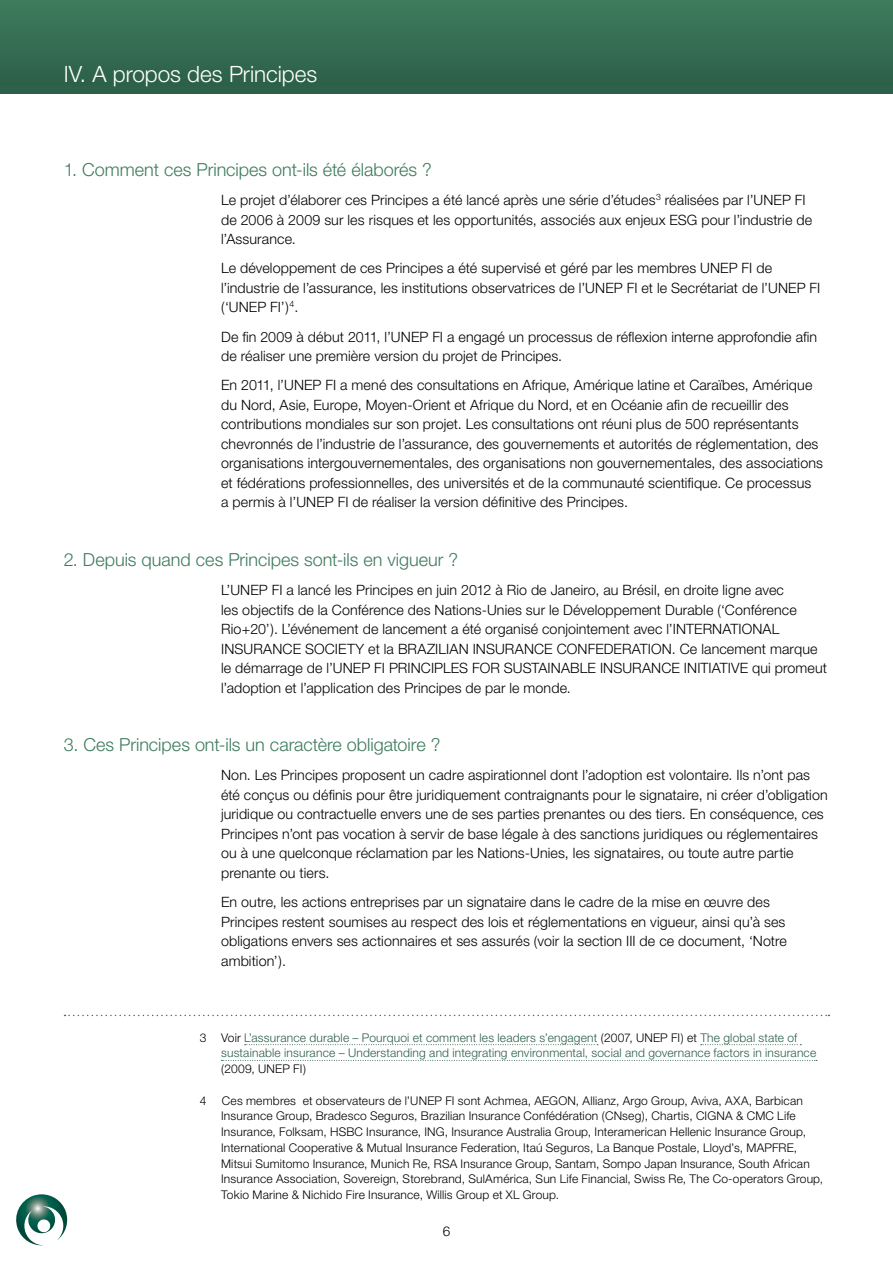
<style>
.page{position:relative;width:893px;height:1263px;background:#fff}
.page>*{position:absolute;margin:0;border:0;box-sizing:border-box;transform-origin:0 0}
.t1{font:300 22.5px "Helvetica Neue";letter-spacing:-.005em;color:#fff}
.t2{font:300 18px "Helvetica Neue";color:#3e7b5d}
.t3{font:300 14.25px/19.5px "Helvetica Neue";letter-spacing:.01em;color:#000}
.t4{font:300 13.5px "Helvetica Neue";color:#000}
.t5{font:300 12px/15.8px "Helvetica Neue";letter-spacing:.015em;color:#000}
.t6{font:300 12px/15.8px "Helvetica Neue";letter-spacing:.015em;color:#2d6049}
.s1{color:#000}
</style>
<div class="page">
<div style="left:0;top:0;width:893px;height:94px;background:#2d6049"></div>
<svg style="left:16px;top:1194px;width:52px;height:52px"></svg>
<div style="left:0;top:0;width:893px;height:85px;background:linear-gradient(to right,#356e53,#356e53)"></div>
<svg style="left:65px;top:1015px;width:764px;height:1px"></svg>
<svg style="left:245px;top:1044px;width:353px;height:1px"></svg>
<svg style="left:701px;top:1044px;width:100px;height:1px"></svg>
<svg style="left:221px;top:1060px;width:596px;height:1px"></svg>
<h1 class="t1" style="left:64px;top:60px;width:255px">IV. A propos des Principes</h1>
<p class="t2" style="left:64px;top:158px;width:370px">1. Comment ces Principes ont-ils été élaborés ?</p>
<p class="t3" style="left:221px;top:190px;width:592px">Le projet d’élaborer ces Principes a été lancé après une série d’études<sup>3</sup> réalisées par l’UNEP FI de 2006 à 2009 sur les risques et les opportunités, associés aux enjeux ESG pour l’industrie de l’Assurance.</p>
<p class="t3" style="left:221px;top:258px;width:601px">Le développement de ces Principes a été supervisé et géré par les membres UNEP FI de l’industrie de l’assurance, les institutions observatrices de l’UNEP FI et le Secrétariat de l’UNEP FI (‘UNEP FI’)<sup>4</sup>.</p>
<p class="t3" style="left:221px;top:326px;width:597px">De fin 2009 à début 2011, l’UNEP FI a engagé un processus de réflexion interne approfondie afin de réaliser une première version du projet de Principes.</p>
<p class="t3" style="left:221px;top:375px;width:603px">En 2011, l’UNEP FI a mené des consultations en Afrique, Amérique latine et Caraïbes, Amérique du Nord, Asie, Europe, Moyen-Orient et Afrique du Nord, et en Océanie afin de recueillir des contributions mondiales sur son projet. Les consultations ont réuni plus de 500 représentants chevronnés de l’industrie de l’assurance, des gouvernements et autorités de réglementation, des organisations intergouvernementales, des organisations non gouvernementales, des associations et fédérations professionnelles, des universités et de la communauté scientifique. Ce processus<br>a permis à l’UNEP FI de réaliser la version définitive des Principes.</p>
<p class="t2" style="left:64px;top:548px;width:396px">2. Depuis quand ces Principes sont-ils en vigueur ?</p>
<p class="t3" style="left:221px;top:580px;width:577px">L’UNEP FI a lancé les Principes en juin 2012 à Rio de Janeiro, au Brésil, en droite ligne avec les objectifs de la Conférence des Nations-Unies sur le Développement Durable (‘Conférence Rio+20’). L’événement de lancement a été organisé conjointement avec l’International<br>Insurance</p>
<p class="t3" style="left:305px;top:638px;width:19px">Societ</p>
<p class="t3" style="left:356px;top:638px;width:87px">y et la Brazilian</p>
<p class="t3" style="left:473px;top:638px;width:14px">Insurance</p>
<p class="t3" style="left:557px;top:638px;width:20px">Confederation</p>
<p class="t3" style="left:672px;top:638px;width:147px">. Ce lancement marque</p>
<p class="t3" style="left:221px;top:658px;width:186px">le démarrage de l’UNEP FI Principles</p>
<p class="t3" style="left:472px;top:658px;width:10px">for</p>
<p class="t3" style="left:504px;top:658px;width:19px">Sustainable</p>
<p class="t3" style="left:600px;top:658px;width:14px">Insurance</p>
<p class="t3" style="left:684px;top:658px;width:11px">Initiati</p>
<p class="t3" style="left:731px;top:658px;width:98px">ve qui promeut</p>
<p class="t3" style="left:221px;top:677px;width:351px">l’adoption et l’application des Principes de par le monde.</p>
<p class="t2" style="left:64px;top:734px;width:378px">3. Ces Principes ont-ils un caractère obligatoire ?</p>
<p class="t3" style="left:221px;top:765px;width:608px">Non. Les Principes proposent un cadre aspirationnel dont l’adoption est volontaire. Ils n’ont pas été conçus ou définis pour être juridiquement contraignants pour le signataire, ni créer d’obligation juridique ou contractuelle envers une de ses parties prenantes ou des tiers. En conséquence, ces Principes n’ont pas vocation à servir de base légale à des sanctions juridiques ou réglementaires ou à une quelconque réclamation par les Nations-Unies, les signataires, ou toute autre partie prenante ou tiers.</p>
<p class="t3" style="left:221px;top:892px;width:567px">En outre, les actions entreprises par un signataire dans le cadre de la mise en œuvre des Principes restent soumises au respect des lois et réglementations en vigueur, ainsi qu’à ses obligations envers ses actionnaires et ses assurés (voir la section III de ce document, ‘Notre ambition’).</p>
<p class="t6" style="left:221px;top:1029px;width:597px;text-indent:-21px"><span class="s1">3 Voir</span> L’assurance durable – Pourquoi et comment les leaders s’engagent <span class="s1">(2007, UNEP FI) et</span> The global state of sustainable insurance – Understanding and integrating environmental, social and governance factors in insurance</p>
<p class="t5" style="left:221px;top:1061px;width:86px">(2009, UNEP FI)</p>
<p class="t5" style="left:200px;top:1092px;width:8px">4</p>
<p class="t5" style="left:221px;top:1092px;width:604px">Ces membres et observateurs de l’UNEP FI sont Achmea, AEGON, Allianz, Argo Group, Aviva, AXA, Barbican Insurance Group, Bradesco Seguros, Brazilian Insurance Confédération (CNseg), Chartis, CIGNA &amp; CMC Life Insurance, Folksam, HSBC Insurance, ING, Insurance Australia Group, Interamerican Hellenic Insurance Group, International Cooperative &amp; Mutual Insurance Federation, Itaú Seguros, La Banque Postale, Lloyd’s, MAPFRE, Mitsui Sumitomo Insurance, Munich Re, RSA Insurance Group, Santam, Sompo Japan Insurance, South African Insurance Association, Sovereign, Storebrand, SulAmérica, Sun Life Financial, Swiss Re, The Co-operators Group, Tokio Marine &amp; Nichido Fire Insurance, Willis Group et XL Group.</p>
<p class="t4" style="left:443px;top:1223px;width:9px">6</p>
</div>
